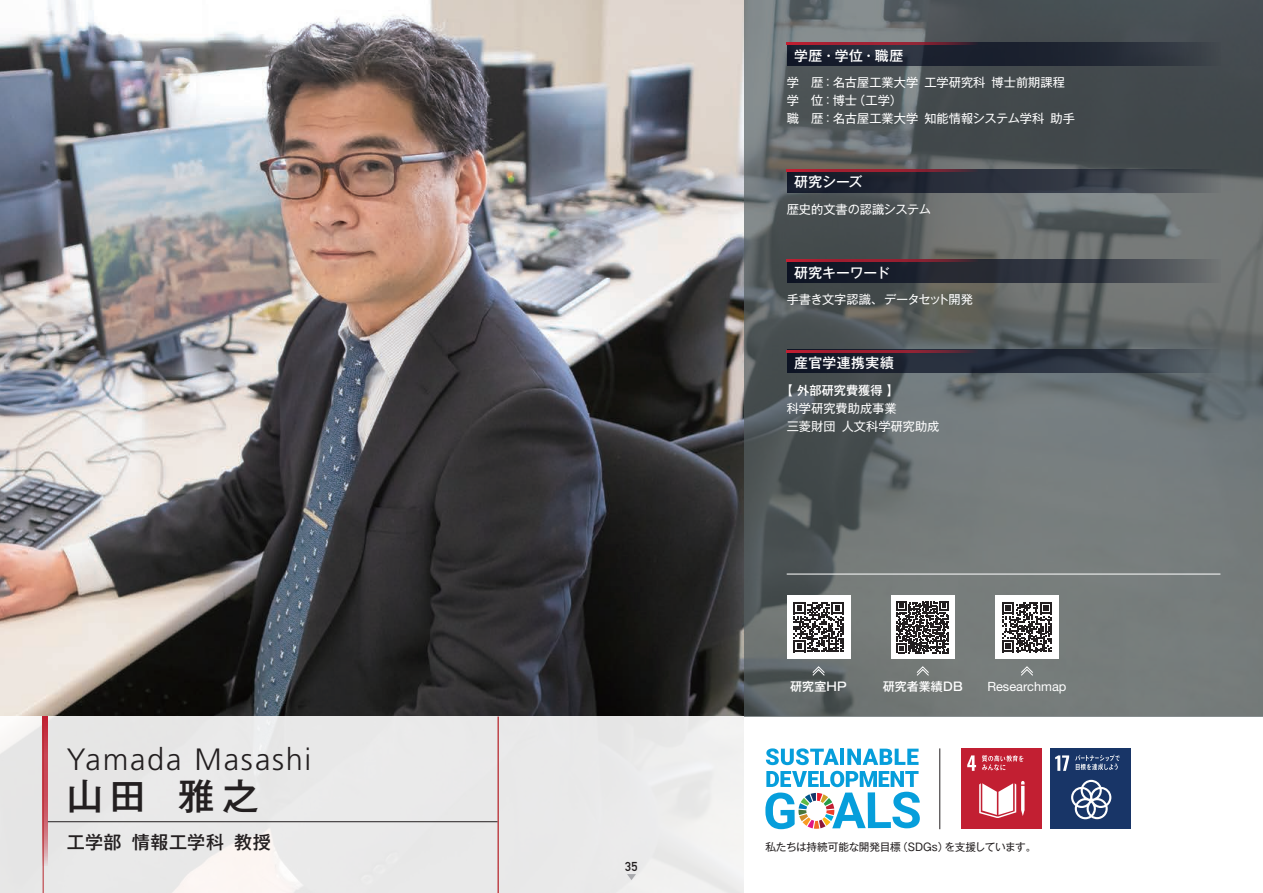
<style>
.page{position:relative;width:1263px;height:893px;background:#fff}
.page>*{position:absolute;margin:0;border:0;box-sizing:border-box;transform-origin:0 0}
.t1{font:500 36.15px "Gothic MB101 Pro";color:#231f20}
.t2{font:300 30.9px "Frutiger LT Std";letter-spacing:.055em;color:#231f20}
.t3{font:500 18px "Gothic MB101 Pro";letter-spacing:.035em;color:#231f20}
.t4{font:500 13.8px "Gothic MB101 Pro";letter-spacing:.025em;color:#fff}
.t5{font:500 13.8px "Gothic MB101 Pro";letter-spacing:-.01em;color:#fff}
.t6{font:12.75px "Helvetica Neue LT Std";color:#fff}
.t7{font:12.75px "DIN Mittelschrift Std";color:#231f20}
.t8{font:12.15px/18px "Gothic MB101 Pro";color:#fff}
.t9{font:12.15px "Gothic MB101 Pro";letter-spacing:-.045em;color:#fff}
.t10{font:500 12.15px "Gothic MB101 Pro";color:#fff}
.t11{font:500 12px "Gothic MB101 Pro";letter-spacing:.015em;color:#fff}
.t12{font:10.65px "Gothic MB101 Pro";letter-spacing:-.025em;color:#231f20}
</style>
<div class="page">
<img style="left:0;top:0;width:744px;height:716px">
<div style="left:0;top:716px;width:744px;height:177px;background:#e9e9e9"></div>
<svg style="left:744px;top:0;width:519px;height:716px;background:#626869"></svg>
<hr style="left:497px;top:716px;width:2px;height:177px;background:#b7282e">
<svg style="left:44px;top:716px;width:4px;height:150px"></svg>
<hr style="left:43px;top:716px;width:1px;height:177px;background:#b7282e">
<svg style="left:766px;top:748px;width:73px;height:17px"></svg>
<hr style="left:840px;top:749px;width:4px;height:16px;background:#069edb">
<svg style="left:847px;top:749px;width:71px;height:16px"></svg>
<svg style="left:765px;top:771px;width:155px;height:58px"></svg>
<hr style="left:939px;top:748px;width:1px;height:81px;background:#231f20">
<hr style="left:787px;top:574px;width:433px;height:1px;background:#fff">
<svg style="left:787px;top:43px;width:433px;height:23px;background:#222935"></svg>
<hr style="left:787px;top:43px;width:191px;height:2px;background:#c21f32">
<svg style="left:787px;top:169px;width:433px;height:23px;background:#303641"></svg>
<hr style="left:787px;top:169px;width:191px;height:3px;background:#c21f32">
<svg style="left:787px;top:259px;width:433px;height:24px;background:#2f343e"></svg>
<hr style="left:787px;top:259px;width:191px;height:3px;background:#c21f32">
<svg style="left:787px;top:350px;width:433px;height:23px;background:#2b313d"></svg>
<hr style="left:787px;top:350px;width:191px;height:2px;background:#c21f32">
<div style="left:787px;top:595px;width:63px;height:64px;background:#fff"></div>
<svg style="left:794px;top:602px;width:49px;height:50px"></svg>
<svg style="left:812px;top:666px;width:13px;height:10px"></svg>
<div style="left:891px;top:595px;width:64px;height:64px;background:#fff"></div>
<svg style="left:896px;top:601px;width:53px;height:52px"></svg>
<svg style="left:916px;top:666px;width:13px;height:10px"></svg>
<div style="left:995px;top:595px;width:64px;height:64px;background:#fff"></div>
<svg style="left:1002px;top:602px;width:50px;height:50px"></svg>
<svg style="left:1020px;top:666px;width:14px;height:10px"></svg>
<hr style="left:48px;top:821px;width:449px;height:1px;background:#231f20">
<div style="left:961px;top:748px;width:81px;height:81px;background:#c21f32"></div>
<svg style="left:967px;top:755px;width:9px;height:16px"></svg>
<svg style="left:979px;top:781px;width:45px;height:37px"></svg>
<svg style="left:982px;top:755px;width:41px;height:15px"></svg>
<div style="left:1050px;top:748px;width:81px;height:81px;background:#183567"></div>
<svg style="left:1055px;top:755px;width:14px;height:16px"></svg>
<svg style="left:1071px;top:780px;width:40px;height:39px"></svg>
<svg style="left:1075px;top:755px;width:45px;height:15px"></svg>
<svg style="left:627px;top:874px;width:9px;height:6px"></svg>
<h2 class="t2" style="left:67px;top:742px;width:246px">Yamada Masashi</h2>
<h1 class="t1" style="left:67px;top:766px;width:193px">山田 雅之</h1>
<h3 class="t3" style="left:67px;top:827px;width:205px">工学部 情報工学科 教授</h3>
<p class="t7" style="left:625px;top:859px;width:14px">35</p>
<p class="t4" style="left:794px;top:44px;width:111px">学歴・学位・職歴</p>
<p class="t8" style="left:787px;top:72px;width:290px">学　歴：名古屋工業大学 工学研究科 博士前期課程学　位：博士（工学）<br>職　歴：名古屋工業大学 知能情報システム学科 助手</p>
<p class="t4" style="left:794px;top:171px;width:70px">研究シーズ</p>
<p class="t8" style="left:787px;top:198px;width:146px">歴史的文書の認識システム</p>
<p class="t5" style="left:794px;top:261px;width:97px">研究キーワード</p>
<p class="t9" style="left:787px;top:289px;width:188px">手書き文字認識、データセット開発</p>
<p class="t4" style="left:794px;top:351px;width:101px">産官学連携実績</p>
<p class="t10" style="left:781px;top:380px;width:120px">【 外部研究費獲得 】</p>
<p class="t8" style="left:787px;top:397px;width:154px">科学研究費助成事業<br>三菱財団 人文科学研究助成</p>
<p class="t11" style="left:790px;top:676px;width:58px">研究室HP</p>
<p class="t11" style="left:883px;top:676px;width:82px">研究者業績DB</p>
<p class="t6" style="left:987px;top:679px;width:81px">Researchmap</p>
<p class="t12" style="left:765px;top:838px;width:272px">私たちは持続可能な開発目標（SDGs）を支援しています。</p>
</div>
